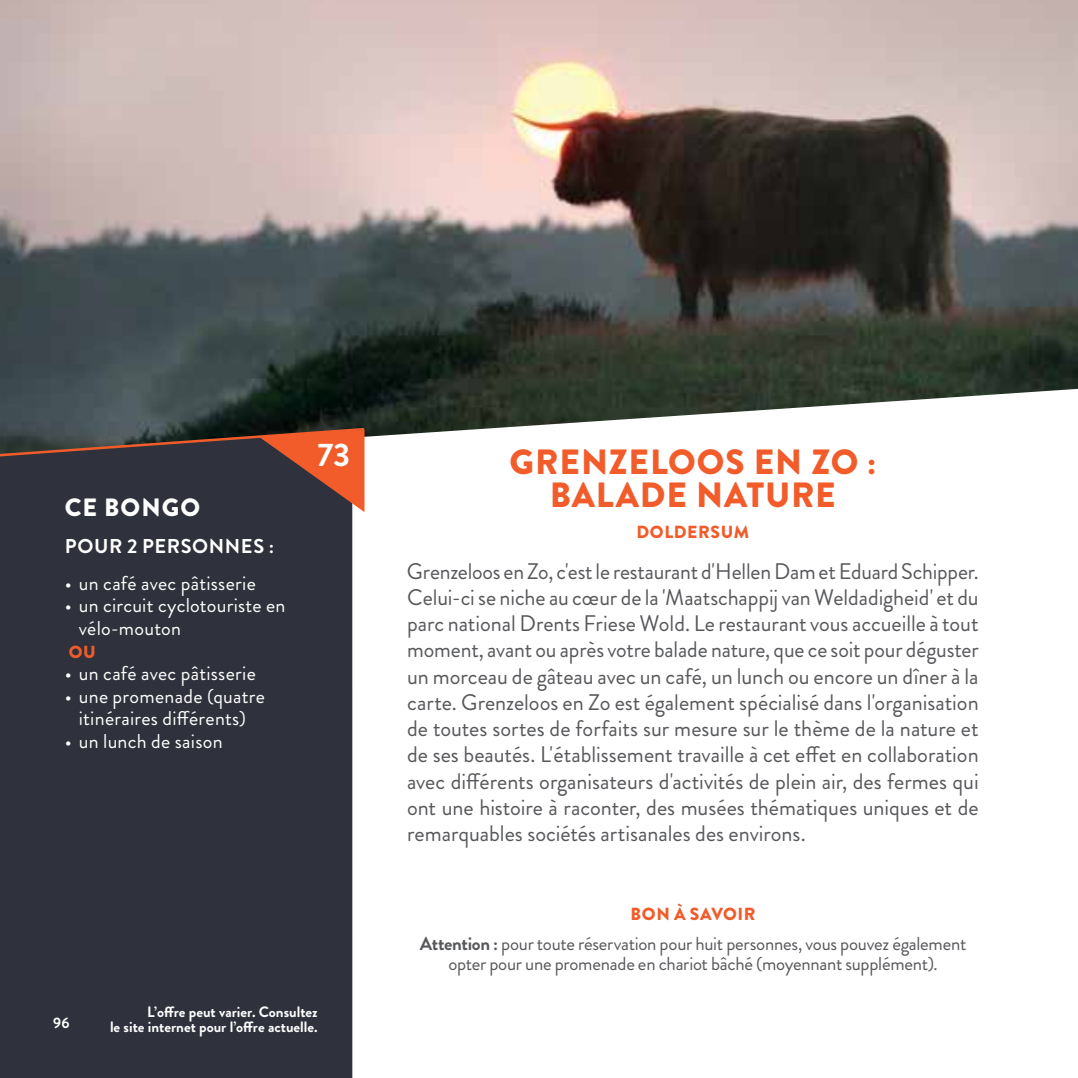
<style>
.page{position:relative;width:1078px;height:1078px;background:#fff}
.page>*{position:absolute;margin:0;border:0;box-sizing:border-box;transform-origin:0 0}
.t1{font:900 35px/32.5px "Brandon Grotesque";letter-spacing:.025em;color:#f15c2a;text-align:center}
.t2{font:700 32.5px "Brandon Grotesque";color:#fff}
.t3{font:900 25px "Brandon Grotesque";letter-spacing:.04em;color:#fff}
.t4{font:22.5px/26.2px "Brandon Grotesque";color:#57585b;text-align:justify}
.t5{font:20px/22.5px "Brandon Grotesque";letter-spacing:.01em;color:#fff}
.t6{font:700 20px "Brandon Grotesque";letter-spacing:.03em;color:#fff}
.t7{font:18.75px/20px "Brandon Grotesque";letter-spacing:-.015em;color:#57585b;text-align:center}
.t8{font:900 17.5px "Brandon Grotesque";letter-spacing:.035em;color:#f15c2a}
.t9{font:700 15px/15px "Brandon Grotesque";color:#fff;text-align:right}
.s1{font-weight:700}
</style>
<div class="page">
<img style="left:0;top:0;width:1077px;height:389px">
<svg style="left:0;top:389px;width:1075px;height:228px"></svg>
<div style="left:0;top:512px;width:352px;height:565px;background:#2f313c"></div>
<svg style="left:0;top:426px;width:367px;height:86px;background:#503b3a"></svg>
<p class="t3" style="left:65px;top:489px;width:137px">CE BONGO</p>
<p class="t6" style="left:65px;top:532px;width:211px">POUR 2 PERSONNES :</p>
<p class="t5" style="left:65px;top:572px;width:193px">• un café avec pâtisserie</p>
<p class="t5" style="left:79px;top:594px;width:208px;text-indent:-14px">• un circuit cyclotouriste en vélo-mouton</p>
<p class="t8" style="left:69px;top:639px;width:29px">OU</p>
<p class="t5" style="left:65px;top:662px;width:193px">• un café avec pâtisserie</p>
<p class="t5" style="left:65px;top:684px;width:202px;text-align:center">• une promenade (quatre itinéraires différents)</p>
<p class="t5" style="left:65px;top:729px;width:159px">• un lunch de saison</p>
<h2 class="t2" style="left:317px;top:432px;width:34px">73</h2>
<h1 class="t1" style="left:509px;top:446px;width:368px">GRENZELOOS EN ZO :<br>BALADE NATURE</h1>
<p class="t8" style="left:636px;top:519px;width:114px">DOLDERSUM</p>
<p class="t4" style="left:407px;top:558px;width:573px">Grenzeloos en Zo, c'est le restaurant d'Hellen Dam et Eduard Schipper.<br>Celui-ci se niche au cœur de la 'Maatschappij van Weldadigheid' et du parc national Drents Friese Wold. Le restaurant vous accueille à tout moment, avant ou après votre balade nature, que ce soit pour déguster un morceau de gâteau avec un café, un lunch ou encore un dîner à la carte. Grenzeloos en Zo est également spécialisé dans l'organisation de toutes sortes de forfaits sur mesure sur le thème de la nature et de ses beautés. L'établissement travaille à cet effet en collaboration avec différents organisateurs d'activités de plein air, des fermes qui ont une histoire à raconter, des musées thématiques uniques et de remarquables sociétés artisanales des environs.</p>
<p class="t8" style="left:630px;top:901px;width:126px">BON À SAVOIR</p>
<p class="t7" style="left:419px;top:933px;width:548px"><span class="s1">Attention :</span> pour toute réservation pour huit personnes, vous pouvez également opter pour une promenade en chariot bâché (moyennant supplément).</p>
<p class="t9" style="left:53px;top:1015px;width:18px">96</p>
<p class="t9" style="left:110px;top:1004px;width:209px">L’offre peut varier. Consultez<br>le site internet pour l’offre actuelle.</p>
</div>
